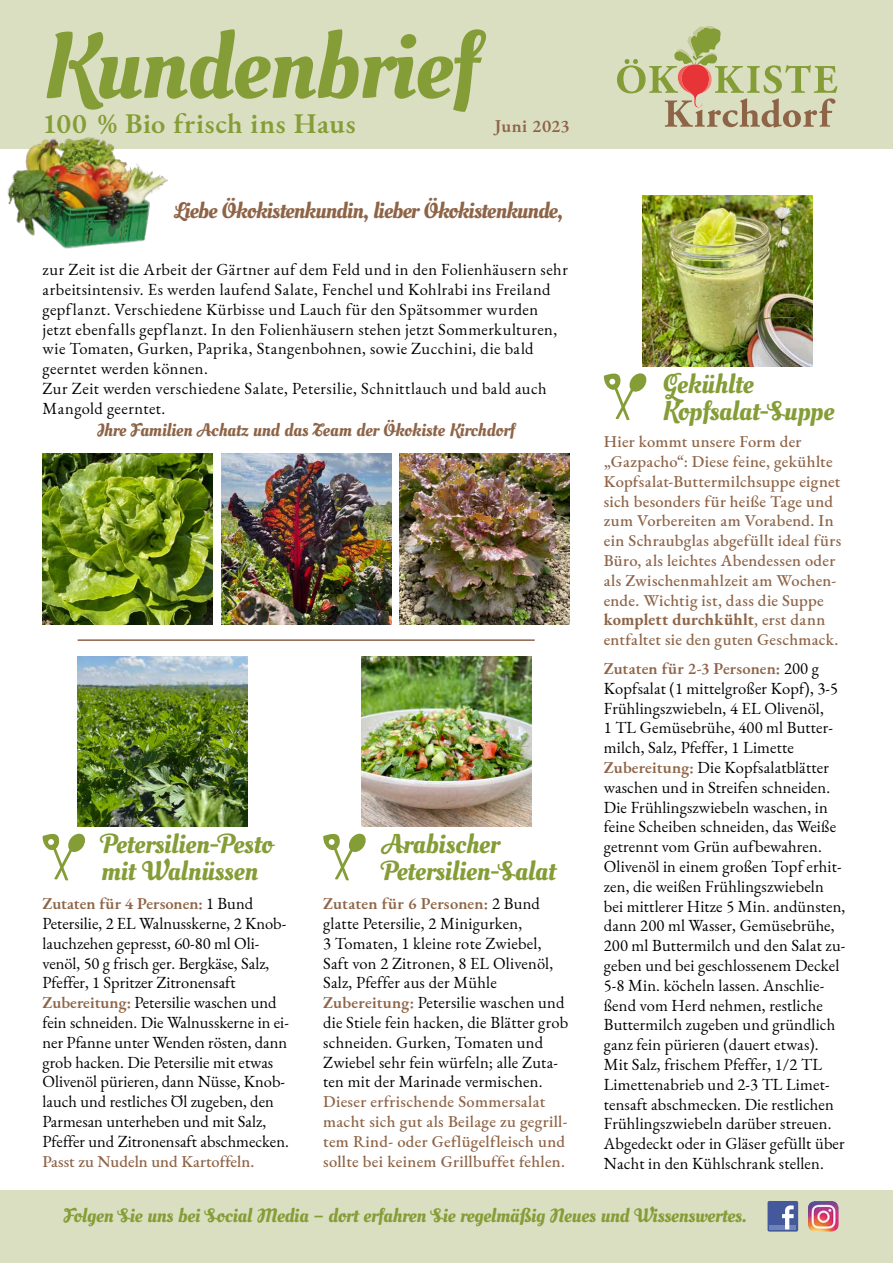
<style>
.page{position:relative;width:893px;height:1263px;background:#fff}
.page>*{position:absolute;margin:0;border:0;box-sizing:border-box;transform-origin:0 0}
.t1{font:93px "Oleo Script Swash Caps";letter-spacing:-.01em;color:#859d37}
.t2{font:600 28.5px "EB Garamond";letter-spacing:.02em;color:#859d37}
.t3{font:27px/27px "Oleo Script Swash Caps";letter-spacing:-.005em;color:#859d37}
.t4{font:22.5px "Oleo Script Swash Caps";letter-spacing:-.03em;color:#8e6447}
.t5{font:19.5px "Oleo Script Swash Caps";letter-spacing:-.01em;color:#859d37}
.t6{font:18px "Oleo Script Swash Caps";letter-spacing:-.005em;color:#8e6447}
.t7{font:600 18px "EB Garamond";letter-spacing:.015em;color:#8e6447}
.t8{font:16.5px/19.8px "EB Garamond";letter-spacing:.01em;color:#000}
.t9{font:500 16.5px/19.8px "EB Garamond";letter-spacing:.02em;color:#8e6447}
.t10{font:500 16.5px "EB Garamond";color:#8e6447}
.s1{font-weight:600;color:#8e6447}
.s2{font-weight:700}
</style>
<div class="page">
<div style="left:0;top:0;width:893px;height:149px;background:#dbdfc2"></div>
<svg style="left:617px;top:26px;width:220px;height:102px"></svg>
<img style="left:7px;top:137px;width:161px;height:112px">
<div style="left:0;top:1191px;width:893px;height:72px;background:#dbdfc2"></div>
<div style="left:767px;top:1201px;width:31px;height:30px;background:#43599c;border-radius:2px"></div>
<hr style="left:770px;top:1225px;width:26px;height:4px;background:#6e84b8">
<svg style="left:782px;top:1205px;width:12px;height:24px"></svg>
<img style="left:808px;top:1201px;width:30px;height:30px">
<hr style="left:78px;top:639px;width:457px;height:2px;background:#8e6447">
<img style="left:43px;top:454px;width:170px;height:170px">
<img style="left:221px;top:454px;width:170px;height:170px">
<img style="left:400px;top:454px;width:170px;height:170px">
<img style="left:642px;top:196px;width:170px;height:170px">
<img style="left:78px;top:656px;width:170px;height:170px">
<svg style="left:603px;top:373px;width:44px;height:47px"></svg>
<svg style="left:42px;top:833px;width:43px;height:48px"></svg>
<svg style="left:323px;top:833px;width:43px;height:48px"></svg>
<img style="left:361px;top:656px;width:170px;height:170px">
<h1 class="t1" style="left:43px;top:10px;width:438px">Kundenbrief</h1>
<h2 class="t2" style="left:43px;top:104px;width:315px">100 % Bio frisch ins Haus</h2>
<p class="t7" style="left:495px;top:114px;width:76px">Juni 2023</p>
<h3 class="t4" style="left:174px;top:197px;width:390px">Liebe Ökokistenkundin, lieber Ökokistenkunde,</h3>
<p class="t8" style="left:43px;top:260px;width:527px">zur Zeit ist die Arbeit der Gärtner auf dem Feld und in den Folienhäusern sehr arbeitsintensiv. Es werden laufend Salate, Fenchel und Kohlrabi ins Freiland gepflanzt. Verschiedene Kürbisse und Lauch für den Spätsommer wurden jetzt ebenfalls gepflanzt. In den Folienhäusern stehen jetzt Sommerkulturen, wie Tomaten, Gurken, Paprika, Stangenbohnen, sowie Zucchini, die bald geerntet werden können.<br>Zur Zeit werden verschiedene Salate, Petersilie, Schnittlauch und bald auch Mangold geerntet.</p>
<p class="t6" style="left:97px;top:419px;width:420px">Ihre Familien Achatz und das Team der Ökokiste Kirchdorf</p>
<h3 class="t3" style="left:101px;top:832px;width:173px">Petersilien-Pesto mit Walnüssen</h3>
<p class="t8" style="left:43px;top:894px;width:248px"><span class="s1">Zutaten für 4 Personen:</span> 1 Bund Petersilie, 2 EL Walnusskerne, 2 Knob&shy;lauchzehen gepresst, 60-80 ml Oli&shy;venöl, 50 g frisch ger. Bergkäse, Salz, Pfeffer, 1 Spritzer Zitronensaft <span class="s1">Zubereitung:</span> Petersilie waschen und fein schneiden. Die Walnusskerne in ei&shy;ner Pfanne unter Wenden rösten, dann grob hacken. Die Petersilie mit etwas Olivenöl pürieren, dann Nüsse, Knob&shy;lauch und restliches Öl zugeben, den Parmesan unterheben und mit Salz, Pfeffer und Zitronensaft abschmecken.</p>
<p class="t10" style="left:43px;top:1150px;width:213px">Passt zu Nudeln und Kartoffeln.</p>
<h3 class="t3" style="left:382px;top:832px;width:176px">Arabischer<br>Petersilien-Salat</h3>
<p class="t8" style="left:323px;top:894px;width:247px"><span class="s1">Zutaten für 6 Personen:</span> 2 Bund glatte Petersilie, 2 Minigurken,<br>3 Tomaten, 1 kleine rote Zwiebel, Saft von 2 Zitronen, 8 EL Olivenöl, Salz, Pfeffer aus der Mühle <span class="s1">Zubereitung:</span> Petersilie waschen und die Stiele fein hacken, die Blätter grob schneiden. Gurken, Tomaten und Zwiebel sehr fein würfeln; alle Zuta&shy;ten mit der Marinade vermischen.</p>
<p class="t9" style="left:323px;top:1092px;width:246px">Dieser erfrischende Sommersalat macht sich gut als Beilage zu gegrill&shy;tem Rind- oder Geflügelfleisch und sollte bei keinem Grillbuffet fehlen.</p>
<h3 class="t3" style="left:662px;top:372px;width:173px">Gekühlte<br>Kopfsalat-Suppe</h3>
<p class="t9" style="left:604px;top:432px;width:239px">Hier kommt unsere Form der „Gazpacho“: Diese feine, gekühlte Kopfsalat-Buttermilchsuppe eignet sich besonders für heiße Tage und zum Vorbereiten am Vorabend. In ein Schraubglas abgefüllt ideal fürs Büro, als leichtes Abendessen oder als Zwischenmahlzeit am Wochen&shy;ende. Wichtig ist, dass die Suppe <span class="s2">komplett durchkühlt</span>, erst dann entfaltet sie den guten Geschmack.</p>
<p class="t8" style="left:604px;top:659px;width:243px"><span class="s1">Zutaten für 2-3 Personen:</span> 200 g Kopfsalat (1 mittelgroßer Kopf), 3-5<br>Frühlingszwiebeln, 4 EL Olivenöl,<br>1 TL Gemüsebrühe, 400 ml Butter&shy;milch, Salz, Pfeffer, 1 Limette <span class="s1">Zubereitung:</span> Die Kopfsalatblätter waschen und in Streifen schneiden.<br>Die Frühlingszwiebeln waschen, in feine Scheiben schneiden, das Weiße getrennt vom Grün aufbewahren.<br>Olivenöl in einem großen Topf erhit&shy;zen, die weißen Frühlingszwiebeln bei mittlerer Hitze 5 Min. andünsten, dann 200 ml Wasser, Gemüsebrühe, 200 ml Buttermilch und den Salat zu&shy;geben und bei geschlossenem Deckel 5-8 Min. köcheln lassen. Anschlie&shy;ßend vom Herd nehmen, restliche Buttermilch zugeben und gründlich ganz fein pürieren (dauert etwas).<br>Mit Salz, frischem Pfeffer, 1/2 TL Limettenabrieb und 2-3 TL Limet&shy;tensaft abschmecken. Die restlichen Frühlingszwiebeln darüber streuen.<br>Abgedeckt oder in Gläser gefüllt über Nacht in den Kühlschrank stellen.</p>
<p class="t5" style="left:64px;top:1204px;width:684px">Folgen Sie uns bei Social Media – dort erfahren Sie regelmäßig Neues und Wissenswertes.</p>
</div>
